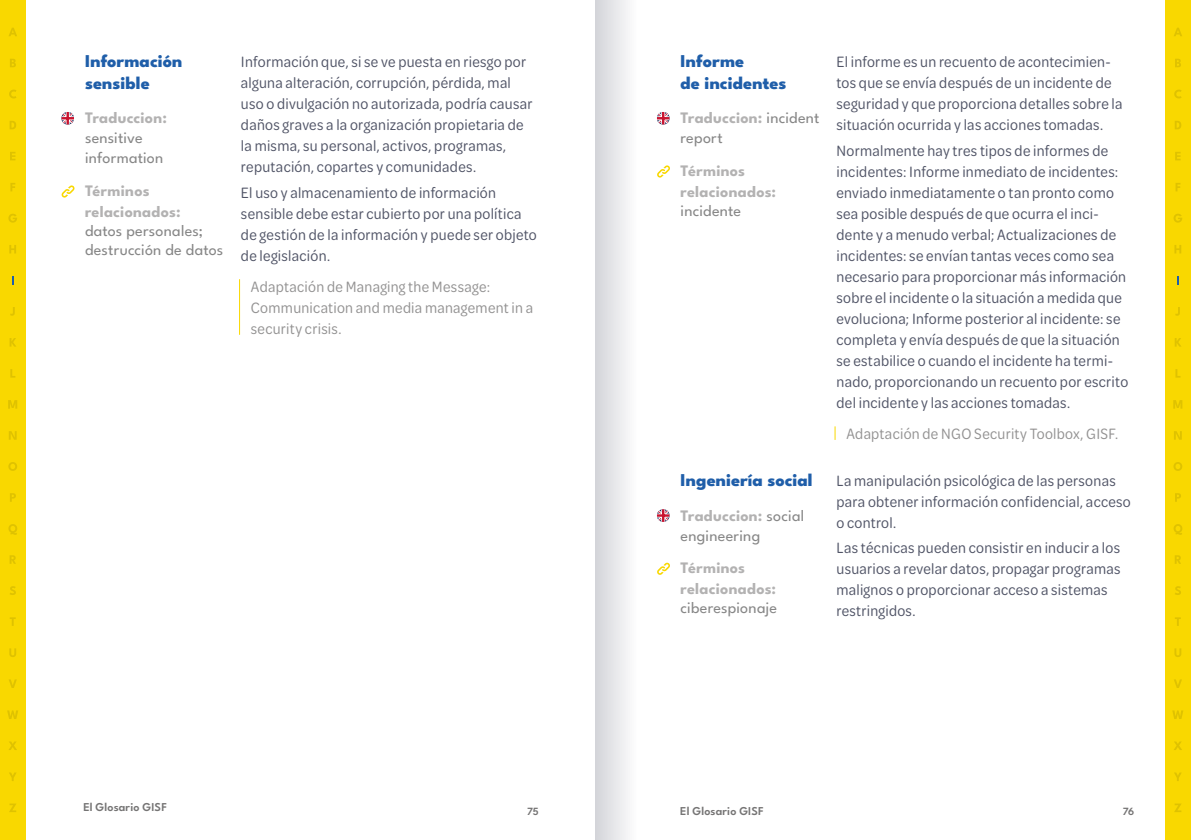
<style>
.page{position:relative;width:1191px;height:840px;background:#fff}
.page>*{position:absolute;margin:0;border:0;box-sizing:border-box;transform-origin:0 0}
.t1{font:800 18px/21.6px "League Spartan";letter-spacing:.005em;color:#1f5ea9}
.t2{font:16px/21px "Omnes Cond";letter-spacing:.02em;color:#505466}
.t3{font:16px/20px "League Spartan";letter-spacing:.01em;color:#878787}
.t4{font:16px/21px "Omnes Cond";letter-spacing:.02em;color:#939292}
.t5{font:700 16px/21px "League Spartan";letter-spacing:.015em;color:#b3b2b2}
.t6{font:600 12px "League Spartan";letter-spacing:.015em;color:#757474}
.t7{font:600 11px "League Spartan";color:#757474}
.t8{font:600 11px "League Spartan";color:#747373}
.s1{font-weight:700;color:#b3b2b2}
</style>
<div class="page">
<div style="left:0;top:0;width:26px;height:839px;background:#f9d800"></div>
<div style="left:1165px;top:0;width:26px;height:839px;background:#f9d800"></div>
<svg style="left:1175px;top:803px;width:6px;height:8px"></svg>
<svg style="left:1174px;top:772px;width:7px;height:8px"></svg>
<svg style="left:1174px;top:741px;width:7px;height:8px"></svg>
<svg style="left:1172px;top:710px;width:11px;height:8px"></svg>
<svg style="left:1174px;top:679px;width:8px;height:8px"></svg>
<svg style="left:1174px;top:648px;width:7px;height:8px"></svg>
<svg style="left:1175px;top:617px;width:5px;height:8px"></svg>
<svg style="left:1175px;top:586px;width:6px;height:8px"></svg>
<svg style="left:1175px;top:555px;width:6px;height:8px"></svg>
<svg style="left:1173px;top:524px;width:9px;height:10px"></svg>
<svg style="left:1175px;top:493px;width:6px;height:8px"></svg>
<svg style="left:1173px;top:462px;width:9px;height:8px"></svg>
<svg style="left:1174px;top:431px;width:7px;height:8px"></svg>
<svg style="left:1173px;top:400px;width:9px;height:8px"></svg>
<svg style="left:1175px;top:369px;width:5px;height:8px"></svg>
<svg style="left:1175px;top:338px;width:6px;height:8px"></svg>
<svg style="left:1174px;top:245px;width:7px;height:8px"></svg>
<svg style="left:1173px;top:214px;width:9px;height:8px"></svg>
<svg style="left:1175px;top:183px;width:5px;height:8px"></svg>
<svg style="left:1175px;top:152px;width:5px;height:8px"></svg>
<svg style="left:1175px;top:121px;width:6px;height:8px"></svg>
<svg style="left:1174px;top:90px;width:7px;height:8px"></svg>
<svg style="left:1175px;top:59px;width:6px;height:8px"></svg>
<svg style="left:1174px;top:28px;width:8px;height:8px"></svg>
<svg style="left:9px;top:803px;width:7px;height:8px"></svg>
<svg style="left:9px;top:772px;width:7px;height:8px"></svg>
<svg style="left:9px;top:741px;width:7px;height:8px"></svg>
<svg style="left:7px;top:710px;width:11px;height:8px"></svg>
<svg style="left:9px;top:679px;width:8px;height:8px"></svg>
<svg style="left:9px;top:648px;width:7px;height:8px"></svg>
<svg style="left:10px;top:617px;width:6px;height:8px"></svg>
<svg style="left:10px;top:586px;width:6px;height:8px"></svg>
<svg style="left:10px;top:555px;width:6px;height:8px"></svg>
<svg style="left:8px;top:524px;width:9px;height:10px"></svg>
<svg style="left:10px;top:493px;width:6px;height:8px"></svg>
<svg style="left:8px;top:462px;width:9px;height:8px"></svg>
<svg style="left:9px;top:431px;width:8px;height:8px"></svg>
<svg style="left:8px;top:400px;width:9px;height:8px"></svg>
<svg style="left:10px;top:369px;width:5px;height:8px"></svg>
<svg style="left:10px;top:338px;width:6px;height:8px"></svg>
<svg style="left:10px;top:307px;width:5px;height:8px"></svg>
<svg style="left:9px;top:245px;width:7px;height:8px"></svg>
<svg style="left:8px;top:214px;width:9px;height:8px"></svg>
<svg style="left:10px;top:183px;width:5px;height:8px"></svg>
<svg style="left:10px;top:152px;width:5px;height:8px"></svg>
<svg style="left:10px;top:121px;width:6px;height:8px"></svg>
<svg style="left:9px;top:89px;width:7px;height:9px"></svg>
<svg style="left:10px;top:59px;width:6px;height:8px"></svg>
<svg style="left:9px;top:28px;width:8px;height:8px"></svg>
<svg style="left:834px;top:426px;width:1px;height:13px"></svg>
<svg style="left:657px;top:112px;width:12px;height:13px"></svg>
<svg style="left:657px;top:165px;width:13px;height:12px"></svg>
<svg style="left:657px;top:509px;width:12px;height:12px"></svg>
<svg style="left:657px;top:562px;width:13px;height:12px"></svg>
<hr style="left:239px;top:279px;width:1px;height:55px;background:#f9d800">
<svg style="left:61px;top:112px;width:13px;height:13px"></svg>
<svg style="left:61px;top:185px;width:13px;height:12px"></svg>
<svg style="left:12px;top:276px;width:2px;height:8px"></svg>
<div style="left:595px;top:0;width:42px;height:839px;background:linear-gradient(to right,#d3d4d9,#fcfcfd)"></div>
<p class="t1" style="left:85px;top:49px;width:99px">Información sensible</p>
<p class="t5" style="left:85px;top:106px;width:83px">Traduccion:</p>
<p class="t3" style="left:85px;top:126px;width:80px">sensitive information</p>
<p class="t5" style="left:85px;top:178px;width:97px">Términos relacionados:</p>
<p class="t3" style="left:85px;top:219px;width:140px;line-height:19.2px">datos personales; destrucción de datos</p>
<p class="t2" style="left:241px;top:51px;width:293px">Información que, si se ve puesta en riesgo por alguna alteración, corrupción, pérdida, mal uso o divulgación no autorizada, podría causar daños graves a la organización propietaria de la misma, su personal, activos, programas, reputación, copartes y comunidades.</p>
<p class="t2" style="left:241px;top:181px;width:297px">El uso y almacenamiento de información sensible debe estar cubierto por una política de gestión de la información y puede ser objeto de legislación.</p>
<p class="t4" style="left:251px;top:275px;width:284px">Adaptación de Managing the Message:<br>Communication and media management in a security crisis.</p>
<p class="t1" style="left:680px;top:49px;width:107px">Informe<br>de incidentes</p>
<p class="t3" style="left:680px;top:106px;width:140px"><span class="s1">Traduccion:</span> incident report</p>
<p class="t5" style="left:680px;top:158px;width:97px">Términos relacionados:</p>
<p class="t3" style="left:680px;top:199px;width:62px">incidente</p>
<p class="t1" style="left:680px;top:468px;width:134px">Ingeniería social</p>
<p class="t3" style="left:680px;top:503px;width:125px"><span class="s1">Traduccion:</span> social engineering</p>
<p class="t5" style="left:680px;top:555px;width:97px">Términos relacionados:</p>
<p class="t3" style="left:680px;top:596px;width:98px">ciberespionaje</p>
<p class="t2" style="left:836px;top:51px;width:287px">El informe es un recuento de acontecimien&shy;tos que se envía después de un incidente de seguridad y que proporciona detalles sobre la situación ocurrida y las acciones tomadas.</p>
<p class="t2" style="left:836px;top:139px;width:293px">Normalmente hay tres tipos de informes de incidentes: Informe inmediato de incidentes: enviado inmediatamente o tan pronto como sea posible después de que ocurra el inci&shy;dente y a menudo verbal; Actualizaciones de incidentes: se envían tantas veces como sea necesario para proporcionar más información sobre el incidente o la situación a medida que evoluciona; Informe posterior al incidente: se completa y envía después de que la situación se estabilice o cuando el incidente ha termi&shy;nado, proporcionando un recuento por escrito del incidente y las acciones tomadas.</p>
<p class="t4" style="left:846px;top:422px;width:273px">Adaptación de NGO Security Toolbox, GISF.</p>
<p class="t2" style="left:836px;top:469px;width:296px">La manipulación psicológica de las personas para obtener información confidencial, acceso o control.</p>
<p class="t2" style="left:836px;top:536px;width:286px">Las técnicas pueden consistir en inducir a los usuarios a revelar datos, propagar programas malignos o proporcionar acceso a sistemas restringidos.</p>
<p class="t6" style="left:83px;top:797px;width:85px">El Glosario GISF</p>
<p class="t7" style="left:527px;top:802px;width:13px">75</p>
<p class="t6" style="left:680px;top:801px;width:85px">El Glosario GISF</p>
<p class="t8" style="left:1122px;top:802px;width:13px">76</p>
</div>
